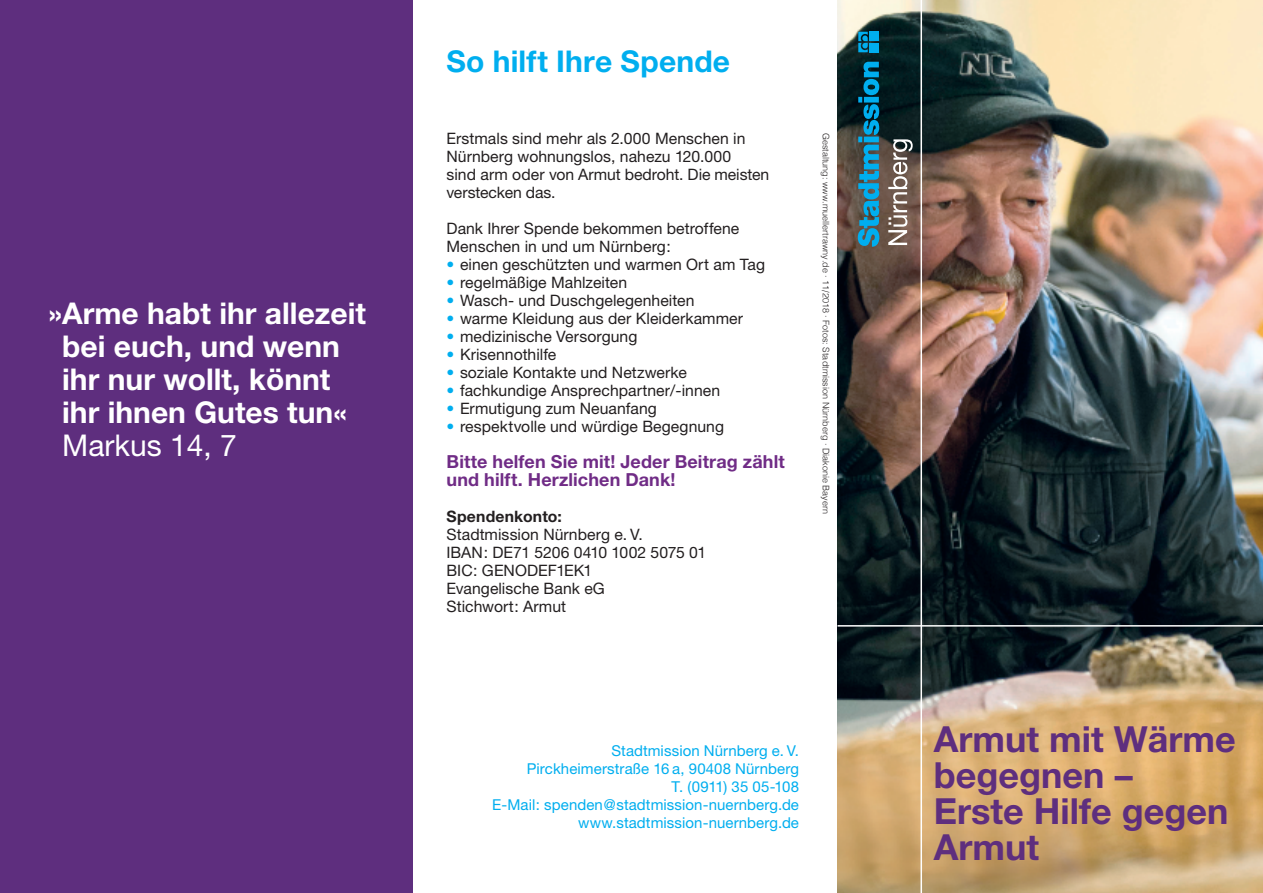
<style>
.page{position:relative;width:1263px;height:893px;background:#fff}
.page>*{position:absolute;margin:0;border:0;box-sizing:border-box;transform-origin:0 0}
.t1{font:700 36px/36px "Helvetica Neue";color:#5e2e7e}
.t2{font:700 30px/33px "Helvetica Neue";color:#fff}
._11_Fliesstext_10pt{font:700 30px "Helvetica Neue";letter-spacing:.005em;color:#00aeef}
._11_Fliesstext_10pt-2{font:700 18px/18px "Helvetica Neue";letter-spacing:.005em;color:#702c86}
._11_Fliesstext_10pt-3{font:15.75px/18px "Helvetica Neue";letter-spacing:.005em;color:#231f20}
._11_Fliesstext_10pt-4{font:700 15.75px "Helvetica Neue";letter-spacing:.015em;color:#231f20}
._11_Fliesstext_10pt-5{font:15px "Helvetica Neue";letter-spacing:.005em;color:#00aeef}
.t3{font:300 9px "Helvetica";color:#231f20}
.s1{font-weight:400}
.s2{color:#00aeef}
</style>
<div class="page">
<div style="left:0;top:0;width:412px;height:893px;background:#5e2e7e"></div>
<img style="left:838px;top:0;width:425px;height:893px">
<svg style="left:858px;top:62px;width:21px;height:185px;background:#19789a"></svg>
<svg style="left:888px;top:139px;width:25px;height:106px"></svg>
<svg style="left:858px;top:32px;width:10px;height:20px"></svg>
<div style="left:869px;top:43px;width:10px;height:9px;background:#00aeef"></div>
<div style="left:869px;top:32px;width:10px;height:9px;background:#00aeef"></div>
<hr style="left:837px;top:625px;width:426px;height:2px;background:#fff">
<hr style="left:920px;top:0;width:2px;height:893px;background:#fff">
<p class="t2" style="left:62px;top:296px;width:305px;text-indent:-13px">»Arme habt ihr allezeit bei euch, und wenn ihr nur wollt, könnt ihr ihnen Gutes tun«<br><span class="s1">Markus 14, 7</span></p>
<p class="_11_Fliesstext_10pt" style="left:446px;top:43px;width:285px">So hilft Ihre Spende</p>
<p class="_11_Fliesstext_10pt-3" style="left:446px;top:129px;width:324px">Erstmals sind mehr als 2.000 Menschen in Nürnberg wohnungslos, nahezu 120.000<br>sind arm oder von Armut bedroht. Die meisten verstecken das.</p>
<p class="_11_Fliesstext_10pt-3" style="left:446px;top:219px;width:294px">Dank Ihrer Spende bekommen betroffene<br>Menschen in und um Nürnberg:</p>
<p class="_11_Fliesstext_10pt-3" style="left:446px;top:255px;width:320px"><span class="s2">•</span> einen geschützten und warmen Ort am Tag</p>
<p class="_11_Fliesstext_10pt-3" style="left:446px;top:273px;width:182px"><span class="s2">•</span> regelmäßige Mahlzeiten</p>
<p class="_11_Fliesstext_10pt-3" style="left:446px;top:291px;width:250px"><span class="s2">•</span> Wasch- und Duschgelegenheiten</p>
<p class="_11_Fliesstext_10pt-3" style="left:446px;top:309px;width:298px"><span class="s2">•</span> warme Kleidung aus der Kleiderkammer</p>
<p class="_11_Fliesstext_10pt-3" style="left:446px;top:327px;width:192px"><span class="s2">•</span> medizinische Versorgung</p>
<p class="_11_Fliesstext_10pt-3" style="left:446px;top:345px;width:111px"><span class="s2">•</span> Krisennothilfe</p>
<p class="_11_Fliesstext_10pt-3" style="left:446px;top:363px;width:242px"><span class="s2">•</span> soziale Kontakte und Netzwerke</p>
<p class="_11_Fliesstext_10pt-3" style="left:446px;top:381px;width:275px"><span class="s2">•</span> fachkundige Ansprechpartner/-innen</p>
<p class="_11_Fliesstext_10pt-3" style="left:446px;top:399px;width:212px"><span class="s2">•</span> Ermutigung zum Neuanfang</p>
<p class="_11_Fliesstext_10pt-3" style="left:446px;top:417px;width:279px"><span class="s2">•</span> respektvolle und würdige Begegnung</p>
<p class="_11_Fliesstext_10pt-2" style="left:446px;top:452px;width:340px">Bitte helfen Sie mit! Jeder Beitrag zählt und hilft. Herzlichen Dank!</p>
<p class="_11_Fliesstext_10pt-4" style="left:446px;top:507px;width:117px">Spendenkonto:</p>
<p class="_11_Fliesstext_10pt-3" style="left:446px;top:525px;width:198px">Stadtmission Nürnberg e. V.</p>
<p class="_11_Fliesstext_10pt-3" style="left:446px;top:543px;width:261px">IBAN: DE71 5206 0410 1002 5075 01</p>
<p class="_11_Fliesstext_10pt-3" style="left:446px;top:561px;width:147px">BIC: GENODEF1EK1</p>
<p class="_11_Fliesstext_10pt-3" style="left:446px;top:579px;width:160px">Evangelische Bank eG</p>
<p class="_11_Fliesstext_10pt-3" style="left:446px;top:597px;width:121px">Stichwort: Armut</p>
<p class="t3" style="left:834px;top:133px;width:382px;rotate:90deg">Gestaltung: www.muellertrawny.de · 11/2018 · Fotos: Stadtmission Nürnberg · Diakonie Bayern</p>
<p class="_11_Fliesstext_10pt-5" style="left:611px;top:742px;width:189px">Stadtmission Nürnberg e. V.</p>
<p class="_11_Fliesstext_10pt-5" style="left:527px;top:760px;width:274px">Pirckheimerstraße 16 a, 90408 Nürnberg</p>
<p class="_11_Fliesstext_10pt-5" style="left:672px;top:778px;width:129px">T. (0911) 35 05-108</p>
<p class="_11_Fliesstext_10pt-5" style="left:492px;top:796px;width:308px">E-Mail: spenden@stadtmission-nuernberg.de</p>
<p class="_11_Fliesstext_10pt-5" style="left:578px;top:814px;width:222px">www.stadtmission-nuernberg.de</p>
<p class="t1" style="left:934px;top:720px;width:303px">Armut mit Wärme begegnen –</p>
<p class="t1" style="left:934px;top:792px;width:296px">Erste Hilfe gegen<br>Armut</p>
</div>
